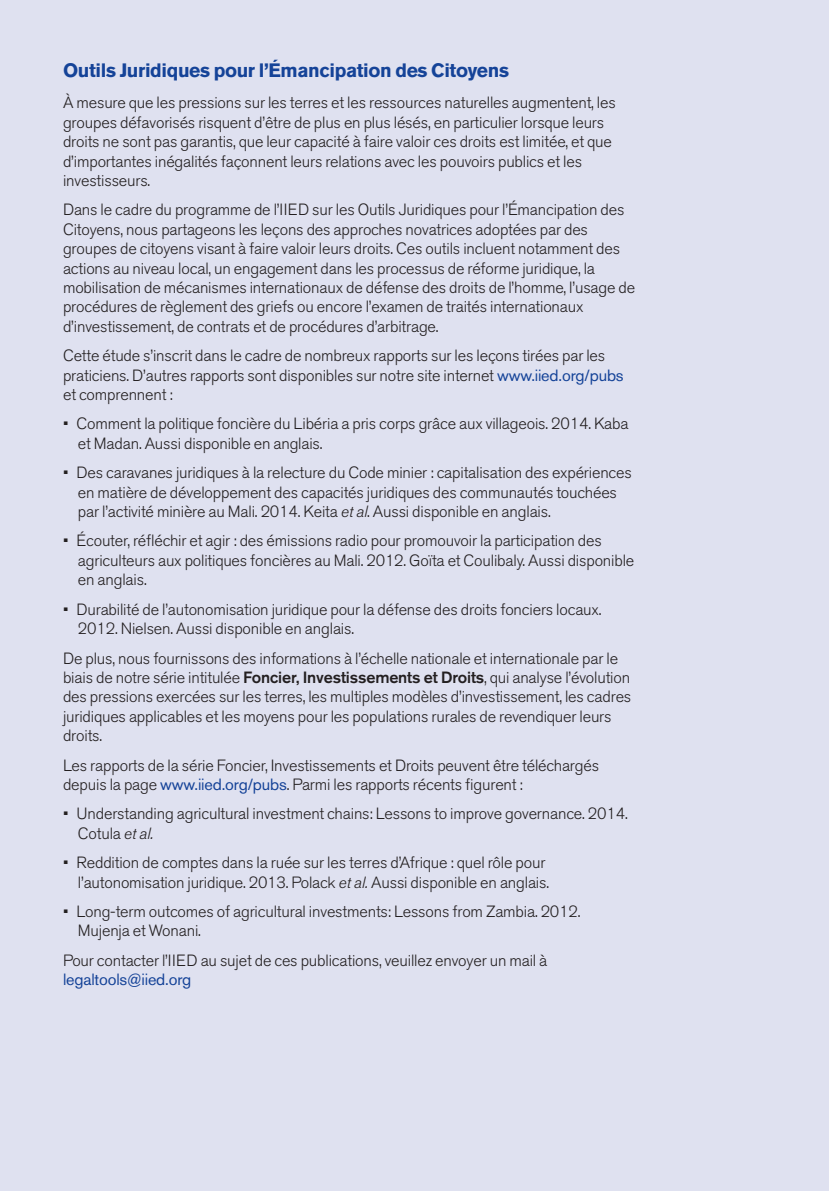
<style>
.page{position:relative;width:829px;height:1191px;background:#fff}
.page>*{position:absolute;margin:0;border:0;box-sizing:border-box;transform-origin:0 0}
.t1{font:700 19.25px "Akzidenz Grotesk BE";letter-spacing:-.02em;color:#154398}
.t2{font:300 16.1px/19.4px "Akzidenz Grotesk BE";letter-spacing:-.01em;color:#231f20}
.t3{font:16.1px "Akzidenz Grotesk BE";letter-spacing:-.01em;color:#154398}
.s1{font-weight:400;color:#154398}
.s2{font-style:italic}
.s3{font-weight:500}
</style>
<div class="page">
<div style="left:0;top:0;width:828px;height:1191px;background:#dfe1f0"></div>
<p class="t1" style="left:63px;top:63px;width:447px">Outils Juridiques pour l’Émancipation des Citoyens</p>
<p class="t2" style="left:63px;top:94px;width:554px">À mesure que les pressions sur les terres et les ressources naturelles augmentent, les groupes défavorisés risquent d’être de plus en plus lésés, en particulier lorsque leurs droits ne sont pas garantis, que leur capacité à faire valoir ces droits est limitée, et que d’importantes inégalités façonnent leurs relations avec les pouvoirs publics et les investisseurs.</p>
<p class="t2" style="left:63px;top:201px;width:573px">Dans le cadre du programme de l’IIED sur les Outils Juridiques pour l’Émancipation des Citoyens, nous partageons les leçons des approches novatrices adoptées par des groupes de citoyens visant à faire valoir leurs droits. Ces outils incluent notamment des actions au niveau local, un engagement dans les processus de réforme juridique, la mobilisation de mécanismes internationaux de défense des droits de l’homme, l’usage de procédures de règlement des griefs ou encore l’examen de traités internationaux d’investissement, de contrats et de procédures d’arbitrage.</p>
<p class="t2" style="left:63px;top:347px;width:562px">Cette étude s’inscrit dans le cadre de nombreux rapports sur les leçons tirées par les praticiens. D’autres rapports sont disponibles sur notre site internet <span class="s1">www.iied.org/pubs </span>et comprennent :</p>
<p class="t2" style="left:78px;top:415px;width:552px;text-indent:-15px">• Comment la politique foncière du Libéria a pris corps grâce aux villageois. 2014. Kaba et Madan. Aussi disponible en anglais.</p>
<p class="t2" style="left:78px;top:464px;width:555px;text-indent:-15px">• Des caravanes juridiques à la relecture du Code minier : capitalisation des expériences en matière de développement des capacités juridiques des communautés touchées par l’activité minière au Mali. 2014. Keita <span class="s2">et al</span>. Aussi disponible en anglais.</p>
<p class="t2" style="left:78px;top:532px;width:558px;text-indent:-15px">• Écouter, réfléchir et agir : des émissions radio pour promouvoir la participation des agriculteurs aux politiques foncières au Mali. 2012. Goïta et Coulibaly. Aussi disponible en anglais.</p>
<p class="t2" style="left:78px;top:600px;width:525px;text-indent:-15px">• Durabilité de l’autonomisation juridique pour la défense des droits fonciers locaux.<br>2012. Nielsen. Aussi disponible en anglais.</p>
<p class="t2" style="left:63px;top:649px;width:569px">De plus, nous fournissons des informations à l’échelle nationale et internationale par le biais de notre série intitulée <span class="s3">Foncier, Investissements et Droits</span>, qui analyse l’évolution des pressions exercées sur les terres, les multiples modèles d’investissement, les cadres juridiques applicables et les moyens pour les populations rurales de revendiquer leurs droits.</p>
<p class="t2" style="left:63px;top:756px;width:537px">Les rapports de la série Foncier, Investissements et Droits peuvent être téléchargés depuis la page <span class="s1">www.iied.org/pubs</span>. Parmi les rapports récents figurent :</p>
<p class="t2" style="left:78px;top:805px;width:551px;text-indent:-15px">• Understanding agricultural investment chains: Lessons to improve governance. 2014.<br>Cotula <span class="s2">et al.</span></p>
<p class="t2" style="left:63px;top:854px;width:487px;text-align:right">• Reddition de comptes dans la ruée sur les terres d’Afrique : quel rôle pour l’autonomisation juridique. 2013. Polack <span class="s2">et al.</span> Aussi disponible en anglais.</p>
<p class="t2" style="left:78px;top:903px;width:504px;text-indent:-15px">• Long-term outcomes of agricultural investments: Lessons from Zambia. 2012.<br>Mujenja et Wonani.</p>
<p class="t2" style="left:63px;top:951px;width:486px">Pour contacter l’IIED au sujet de ces publications, veuillez envoyer un mail à</p>
<p class="t3" style="left:63px;top:973px;width:130px">legaltools@iied.org</p>
</div>
